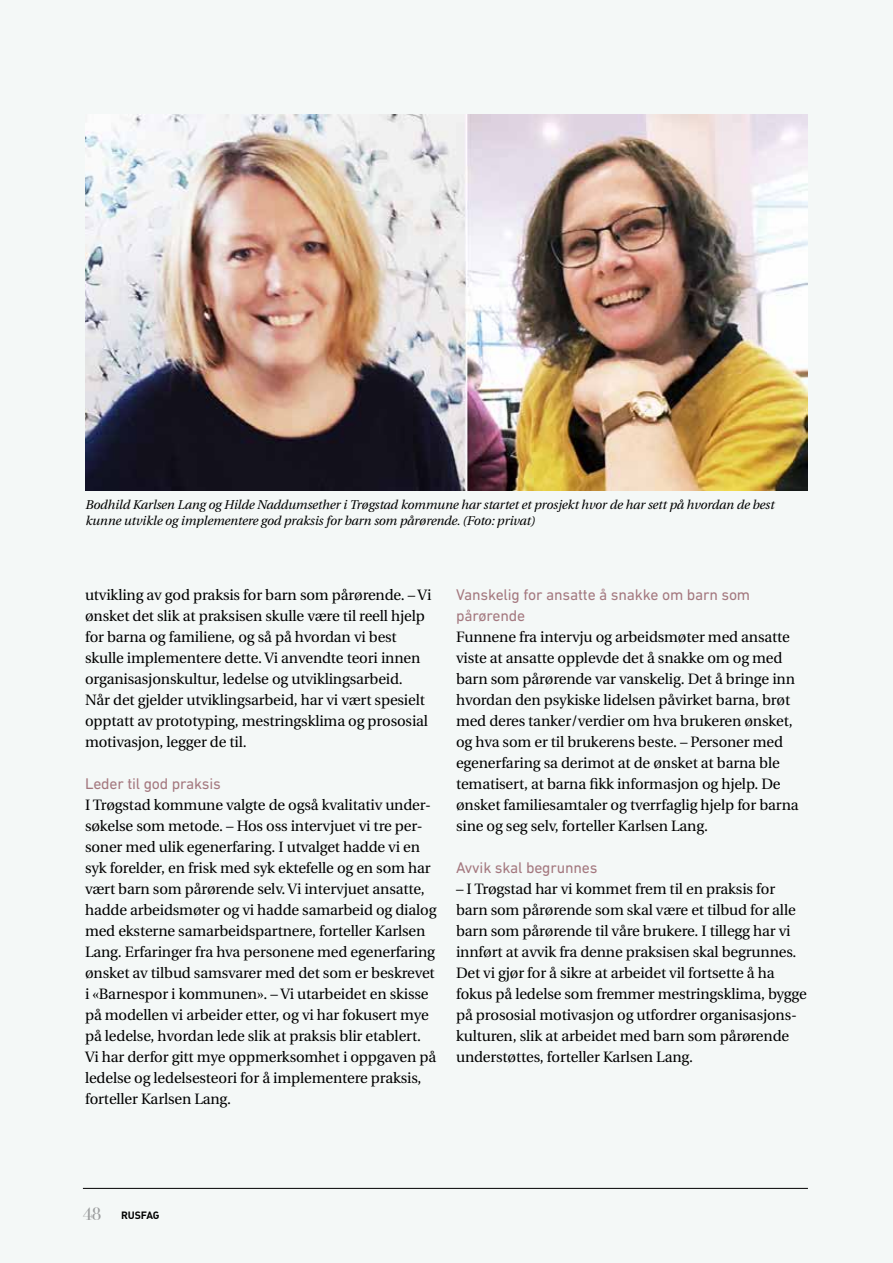
<style>
.page{position:relative;width:893px;height:1263px;background:#f4f8f7}
.page>*{position:absolute;margin:0;border:0;box-sizing:border-box;transform-origin:0 0}
.t1{font:15.75px/21px "DIN Next LT Pro";letter-spacing:-.01em;color:#a4787f}
.t2{font:15px/21px "Utopia";letter-spacing:-.01em;color:#000}
.t3{font:italic 12.75px/16.5px "Utopia";letter-spacing:-.01em;color:#000}
.t4{font:10.5px "DIN Bold Alternate";letter-spacing:-.01em;color:#000}
.s1{font-family:"Bodoni Svty Two ITCTT Book";font-size:18px;color:#9c9e9f}
</style>
<div class="page">
<img style="left:85px;top:115px;width:723px;height:376px">
<hr style="left:83px;top:1188px;width:725px;height:1px;background:#000">
<p class="t3" style="left:85px;top:496px;width:690px">Bodhild Karlsen Lang og Hilde Naddumsether i Trøgstad kommune har startet et prosjekt hvor de har sett på hvordan de best kunne utvikle og implementere god praksis for barn som pårørende. (Foto: privat)</p>
<p class="t2" style="left:85px;top:585px;width:348px">utvikling av god praksis for barn som pårørende. – Vi ønsket det slik at praksisen skulle være til reell hjelp for barna og familiene, og så på hvordan vi best skulle implementere dette. Vi anvendte teori innen organisasjonskultur, ledelse og utviklingsarbeid.<br>Når det gjelder utviklingsarbeid, har vi vært spesielt opptatt av prototyping, mestringsklima og prososial motivasjon, legger de til.</p>
<p class="t1" style="left:85px;top:773px;width:137px">Leder til god praksis</p>
<p class="t2" style="left:85px;top:795px;width:353px">I Trøgstad kommune valgte de også kvalitativ under&shy;søkelse som metode. – Hos oss intervjuet vi tre per&shy;soner med ulik egenerfaring. I utvalget hadde vi en syk forelder, en frisk med syk ektefelle og en som har vært barn som pårørende selv. Vi intervjuet ansatte, hadde arbeidsmøter og vi hadde samarbeid og dialog med eksterne samarbeidspartnere, forteller Karlsen Lang. Erfaringer fra hva personene med egenerfaring ønsket av tilbud samsvarer med det som er beskrevet i «Barnespor i kommunen». – Vi utarbeidet en skisse på modellen vi arbeider etter, og vi har fokusert mye på ledelse, hvordan lede slik at praksis blir etablert.<br>Vi har derfor gitt mye oppmerksomhet i oppgaven på ledelse og ledelsesteori for å implementere praksis, forteller Karlsen Lang.</p>
<p class="t1" style="left:456px;top:584px;width:296px">Vanskelig for ansatte å snakke om barn som pårørende</p>
<p class="t2" style="left:456px;top:627px;width:344px">Funnene fra intervju og arbeidsmøter med ansatte viste at ansatte opplevde det å snakke om og med barn som pårørende var vanskelig. Det å bringe inn hvordan den psykiske lidelsen påvirket barna, brøt med deres tanker/verdier om hva brukeren ønsket, og hva som er til brukerens beste. – Personer med egenerfaring sa derimot at de ønsket at barna ble tematisert, at barna fikk informasjon og hjelp. De ønsket familiesamtaler og tverrfaglig hjelp for barna sine og seg selv, forteller Karlsen Lang.</p>
<p class="t1" style="left:456px;top:857px;width:143px">Avvik skal begrunnes</p>
<p class="t2" style="left:456px;top:879px;width:352px">– I Trøgstad har vi kommet frem til en praksis for barn som pårørende som skal være et tilbud for alle barn som pårørende til våre brukere. I tillegg har vi innført at avvik fra denne praksisen skal begrunnes.<br>Det vi gjør for å sikre at arbeidet vil fortsette å ha fokus på ledelse som fremmer mestringsklima, bygge på prososial motivasjon og utfordrer organisasjons&shy;kulturen, slik at arbeidet med barn som pårørende understøttes, forteller Karlsen Lang.</p>
<p class="t4" style="left:83px;top:1208px;width:78px"><span class="s1">48</span> RUSFAG</p>
</div>
